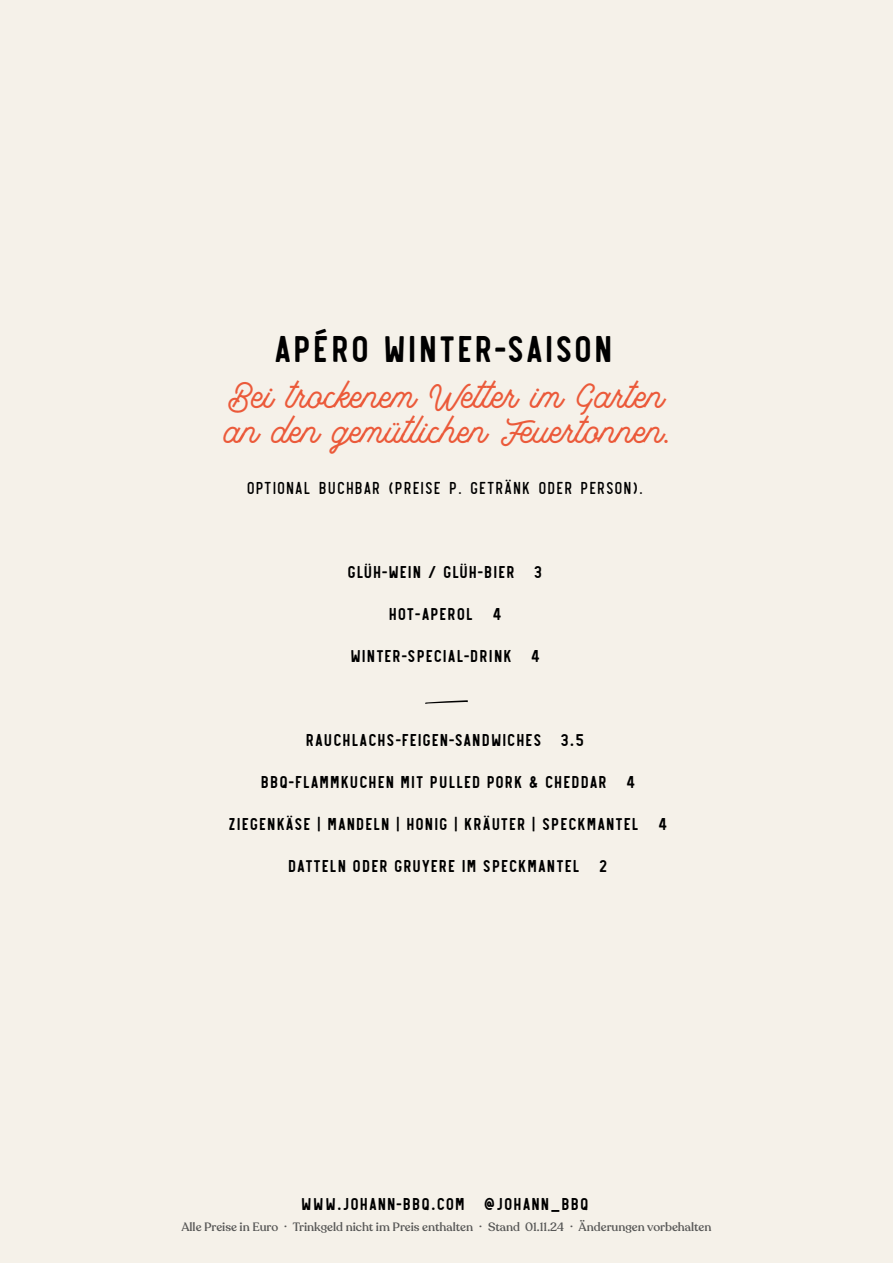
<style>
.page{position:relative;width:893px;height:1263px;background:#f5f1e9}
.page>*{position:absolute;margin:0;border:0;box-sizing:border-box;transform-origin:0 0}
.t1{font:39px/35.5px "Madgue Script";color:#eb5a3a}
.t2{font:700 39px "Revelstoke";letter-spacing:-.02em;color:#000}
.t3{font:700 18px "Revelstoke";letter-spacing:-.015em;color:#000}
.t4{font:18px "Revelstoke";letter-spacing:-.01em;color:#000}
.t5{font:500 12px "Recoleta";color:#575756}
</style>
<div class="page">
<svg style="left:425px;top:700px;width:43px;height:4px"></svg>
<h1 class="t2" style="left:276px;top:326px;width:343px">APÉRO WINTER-SAISON</h1>
<h1 class="t1" style="left:225px;top:381px;width:445px">Bei trockenem Wetter im Garten an den gemütlichen Feuertonnen.</h1>
<p class="t4" style="left:248px;top:477px;width:399px">OPTIONAL BUCHBAR (PREISE P. GETRÄNK ODER PERSON).</p>
<p class="t3" style="left:348px;top:561px;width:197px">GLÜH-WEIN / GLÜH-BIER 3</p>
<p class="t3" style="left:390px;top:603px;width:115px">HOT-APEROL 4</p>
<p class="t3" style="left:351px;top:645px;width:192px">WINTER-SPECIAL-DRINK 4</p>
<p class="t3" style="left:307px;top:729px;width:281px">RAUCHLACHS-FEIGEN-SANDWICHES 3.5</p>
<p class="t3" style="left:262px;top:771px;width:376px">BBQ-FLAMMKUCHEN MIT PULLED PORK &amp; CHEDDAR 4</p>
<p class="t3" style="left:230px;top:813px;width:441px">ZIEGENKÄSE | MANDELN | HONIG | KRÄUTER | SPECKMANTEL 4</p>
<p class="t3" style="left:289px;top:855px;width:322px">DATTELN ODER GRUYERE IM SPECKMANTEL 2</p>
<p class="t3" style="left:302px;top:1194px;width:290px">WWW.JOHANN-BBQ.COM @JOHANN_BBQ</p>
<p class="t5" style="left:181px;top:1219px;width:532px">Alle Preise in Euro · Trinkgeld nicht im Preis enthalten · Stand 01.11.24 · Änderungen vorbehalten</p>
</div>
